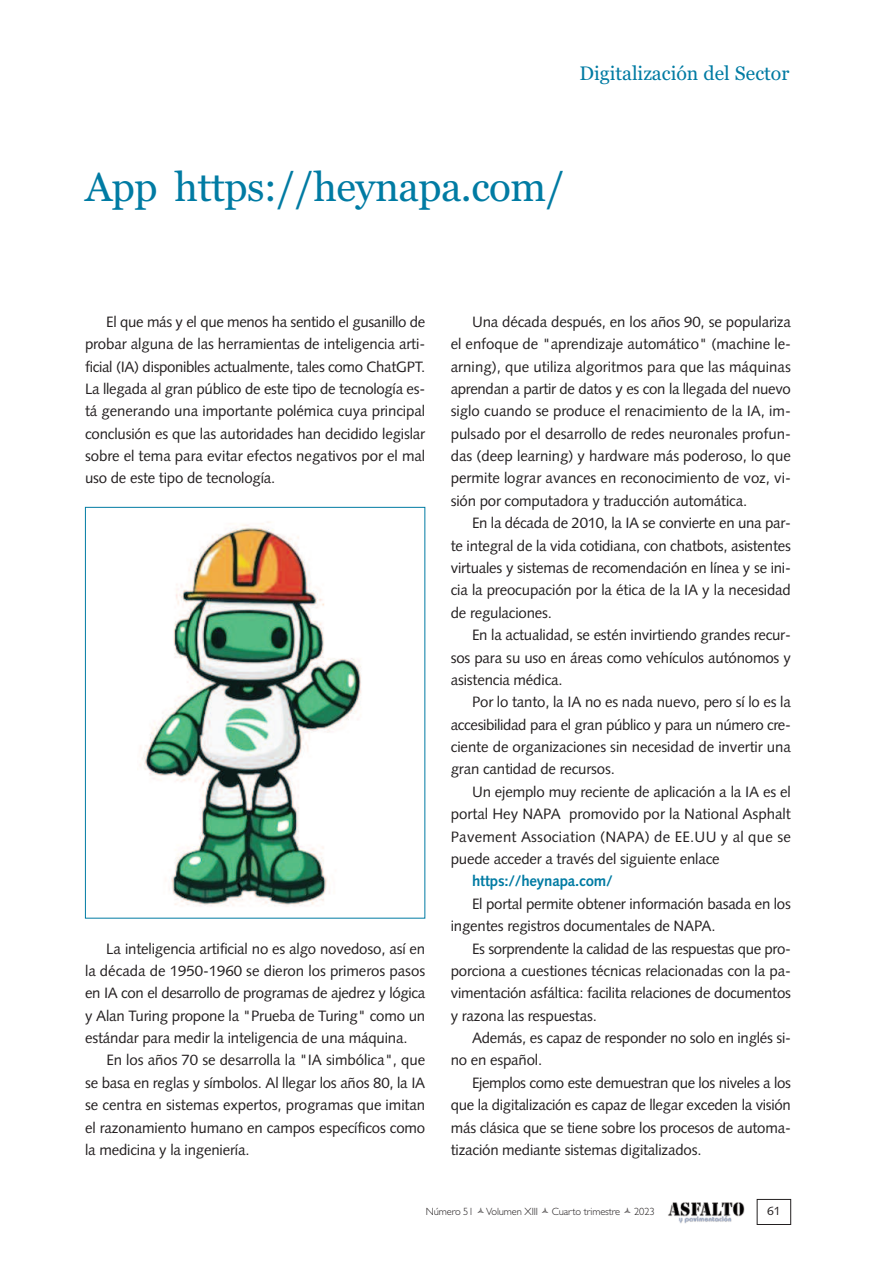
<style>
.page{position:relative;width:893px;height:1263px;background:#fff}
.page>*{position:absolute;margin:0;border:0;box-sizing:border-box;transform-origin:0 0}
.t1{font:40.5px "Georgia";letter-spacing:-.01em;color:#007ba3}
.t2{font:19.5px "Georgia";color:#007ba3}
.t3{font:15px/22.4px "Syntax LT Std";letter-spacing:-.01em;color:#231f20;text-align:justify}
.t4{font:700 15px "Syntax LT Std";letter-spacing:-.01em;color:#007ba3}
.t5{font:12px "Syntax LT Std";color:#231f20}
.t6{font:300 10.5px "Gill Sans";letter-spacing:-.01em;color:#231f20}
</style>
<div class="page">
<img style="left:668px;top:1202px;width:77px;height:21px">
<div style="left:757px;top:1199px;width:34px;height:26px;border:1px solid #231f20"></div>
<img style="left:140px;top:521px;width:221px;height:385px">
<div style="left:85px;top:507px;width:340px;height:411px;border:1px solid #007ba3"></div>
<h2 class="t2" style="left:579px;top:62px;width:211px">Digitalización del Sector</h2>
<h1 class="t1" style="left:85px;top:163px;width:481px">App https://heynapa.com/</h1>
<p class="t3" style="left:85px;top:312px;width:342px;text-indent:21px">El que más y el que menos ha sentido el gusanillo de probar alguna de las herramientas de inteligencia arti&shy;ficial (IA) disponibles actualmente, tales como ChatGPT.<br>La llegada al gran público de este tipo de tecnología es&shy;tá generando una importante polémica cuya principal conclusión es que las autoridades han decidido legislar sobre el tema para evitar efectos negativos por el mal uso de este tipo de tecnología.</p>
<p class="t3" style="left:85px;top:938px;width:342px;text-indent:21px">La inteligencia artificial no es algo novedoso, así en la década de 1950-1960 se dieron los primeros pasos en IA con el desarrollo de programas de ajedrez y lógica y Alan Turing propone la "Prueba de Turing" como un estándar para medir la inteligencia de una máquina.</p>
<p class="t3" style="left:85px;top:1050px;width:342px;text-indent:21px">En los años 70 se desarrolla la "IA simbólica", que se basa en reglas y símbolos. Al llegar los años 80, la IA se centra en sistemas expertos, programas que imitan el razonamiento humano en campos específicos como la medicina y la ingeniería.</p>
<p class="t3" style="left:451px;top:312px;width:342px;text-indent:21px">Una década después, en los años 90, se populariza el enfoque de "aprendizaje automático" (machine le&shy;arning), que utiliza algoritmos para que las máquinas aprendan a partir de datos y es con la llegada del nuevo siglo cuando se produce el renacimiento de la IA, im&shy;pulsado por el desarrollo de redes neuronales profun&shy;das (deep learning) y hardware más poderoso, lo que permite lograr avances en reconocimiento de voz, vi&shy;sión por computadora y traducción automática.</p>
<p class="t3" style="left:451px;top:513px;width:342px;text-indent:21px">En la década de 2010, la IA se convierte en una par&shy;te integral de la vida cotidiana, con chatbots, asistentes virtuales y sistemas de recomendación en línea y se ini&shy;cia la preocupación por la ética de la IA y la necesidad de regulaciones.</p>
<p class="t3" style="left:451px;top:625px;width:342px;text-indent:21px">En la actualidad, se estén invirtiendo grandes recur&shy;sos para su uso en áreas como vehículos autónomos y asistencia médica.</p>
<p class="t3" style="left:451px;top:692px;width:342px;text-indent:21px">Por lo tanto, la IA no es nada nuevo, pero sí lo es la accesibilidad para el gran público y para un número cre&shy;ciente de organizaciones sin necesidad de invertir una gran cantidad de recursos.</p>
<p class="t3" style="left:451px;top:782px;width:342px;text-indent:21px">Un ejemplo muy reciente de aplicación a la IA es el portal Hey NAPA promovido por la National Asphalt Pavement Association (NAPA) de EE.UU y al que se puede acceder a través del siguiente enlace</p>
<p class="t4" style="left:472px;top:875px;width:142px">https://heynapa.com/</p>
<p class="t3" style="left:451px;top:894px;width:342px;text-indent:21px">El portal permite obtener información basada en los ingentes registros documentales de NAPA.</p>
<p class="t3" style="left:451px;top:938px;width:342px;text-indent:21px">Es sorprendente la calidad de las respuestas que pro&shy;porciona a cuestiones técnicas relacionadas con la pa&shy;vimentación asfáltica: facilita relaciones de documentos y razona las respuestas.</p>
<p class="t3" style="left:451px;top:1028px;width:342px;text-indent:21px">Además, es capaz de responder no solo en inglés si&shy;no en español.</p>
<p class="t3" style="left:451px;top:1073px;width:342px;text-indent:21px">Ejemplos como este demuestran que los niveles a los que la digitalización es capaz de llegar exceden la visión más clásica que se tiene sobre los procesos de automa&shy;tización mediante sistemas digitalizados.</p>
<p class="t6" style="left:426px;top:1205px;width:114px">Número 51 Volumen XIII</p>
<p class="t6" style="left:552px;top:1205px;width:70px">Cuarto trimestre</p>
<p class="t6" style="left:634px;top:1205px;width:22px">2023</p>
<p class="t5" style="left:767px;top:1206px;width:15px">61</p>
</div>
